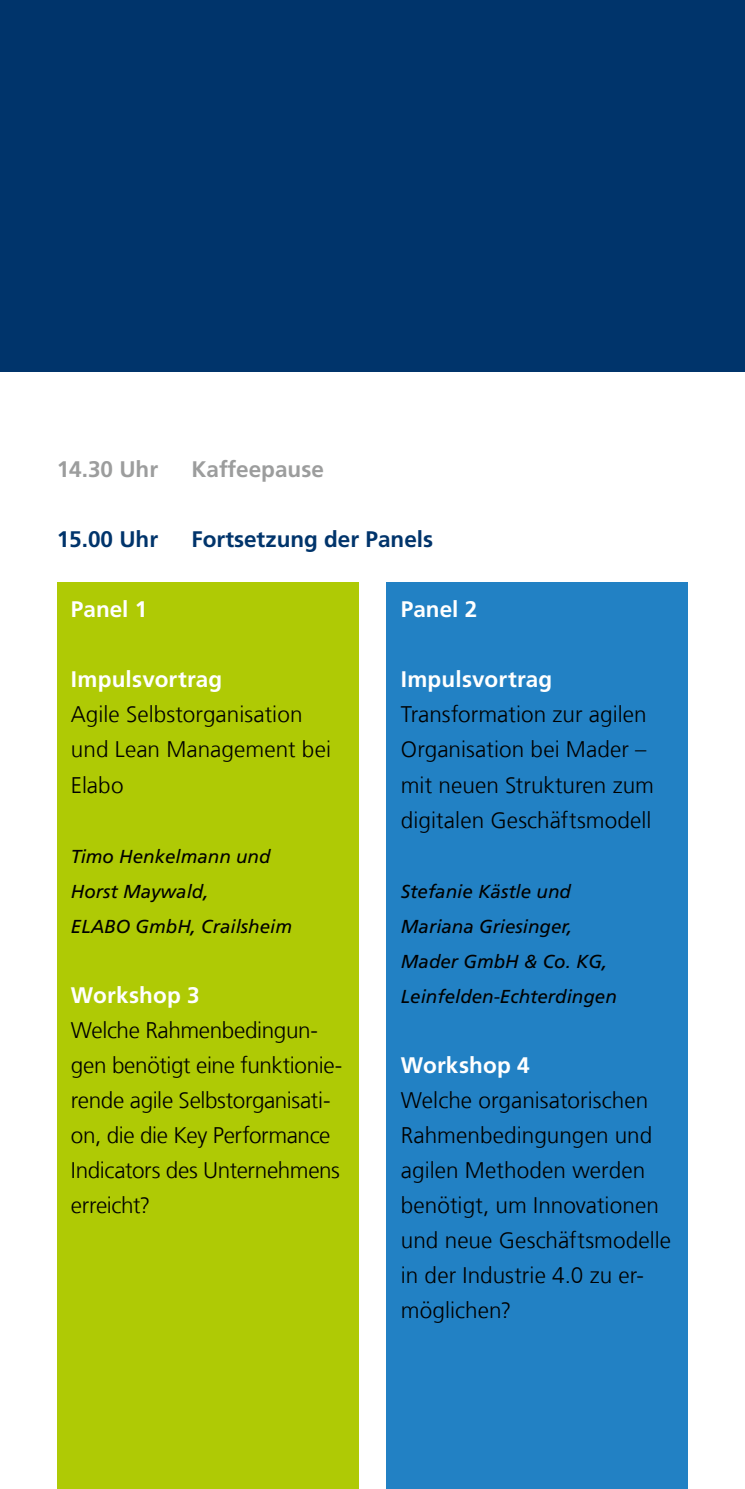
<style>
.page{position:relative;width:745px;height:1489px;background:#fff}
.page>*{position:absolute;margin:0;border:0;box-sizing:border-box;transform-origin:0 0}
.t1{font:300 22.5px/35px "Frutiger LT Com";color:#000}
.t2{font:700 22.5px "Frutiger LT Com";letter-spacing:.005em;color:#fff}
.t3{font:700 22.5px "Frutiger LT Com";color:#00346b}
.t4{font:700 22.5px "Frutiger LT Com";color:#9c9d9d}
.t5{font:italic 18.75px/35px "Frutiger LT Com";color:#000}
</style>
<div class="page">
<div style="left:0;top:0;width:744px;height:372px;background:#00346b"></div>
<div style="left:57px;top:582px;width:301px;height:906px;background:#afca05"></div>
<div style="left:386px;top:582px;width:301px;height:906px;background:#2281c4"></div>
<p class="t4" style="left:57px;top:456px;width:103px">14.30 Uhr</p>
<p class="t4" style="left:191px;top:456px;width:134px">Kaffeepause</p>
<p class="t3" style="left:57px;top:526px;width:103px">15.00 Uhr</p>
<p class="t3" style="left:191px;top:526px;width:243px">Fortsetzung der Panels</p>
<p class="t2" style="left:71px;top:596px;width:78px">Panel 1</p>
<p class="t2" style="left:71px;top:666px;width:153px">Impulsvortrag</p>
<p class="t1" style="left:71px;top:697px;width:261px">Agile Selbstorganisation und Lean Management bei<br>Elabo</p>
<p class="t5" style="left:71px;top:838px;width:222px">Timo Henkelmann und<br>Horst Maywald,<br>ELABO GmbH, Crailsheim</p>
<p class="t2" style="left:71px;top:981px;width:130px">Workshop 3</p>
<p class="t1" style="left:71px;top:1012px;width:273px">Welche Rahmenbedingun&shy;gen benötigt eine funktionie&shy;rende agile Selbstorganisati&shy;on, die die Key Performance<br>Indicators des Unternehmens erreicht?</p>
<p class="t2" style="left:400px;top:596px;width:78px">Panel 2</p>
<p class="t2" style="left:400px;top:666px;width:153px">Impulsvortrag</p>
<p class="t1" style="left:400px;top:697px;width:254px">Transformation zur agilen<br>Organisation bei Mader – mit neuen Strukturen zum digitalen Geschäftsmodell</p>
<p class="t5" style="left:400px;top:873px;width:217px">Stefanie Kästle und<br>Mariana Griesinger,<br>Mader GmbH &amp; Co. KG,<br>Leinfelden-Echterdingen</p>
<p class="t2" style="left:400px;top:1051px;width:130px">Workshop 4</p>
<p class="t1" style="left:400px;top:1082px;width:272px">Welche organisatorischen<br>Rahmenbedingungen und agilen Methoden werden benötigt, um Innovationen und neue Geschäftsmodelle in der Industrie 4.0 zu er&shy;möglichen?</p>
</div>
